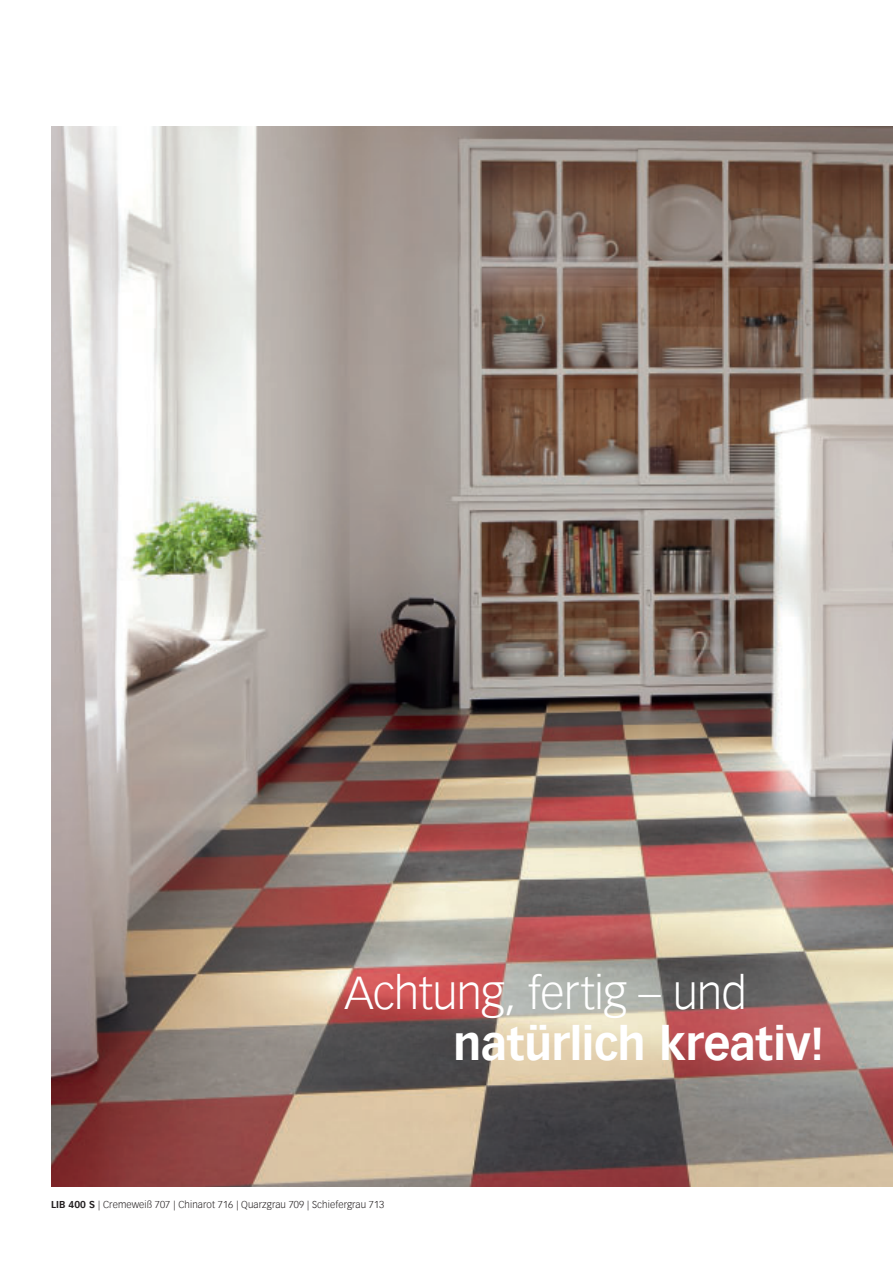
<style>
.page{position:relative;width:893px;height:1263px;background:#fff}
.page>*{position:absolute;margin:0;border:0;box-sizing:border-box;transform-origin:0 0}
.t1{font:300 45px "Vectora Meister Werke";letter-spacing:-.015em;color:#fff}
.t2{font:700 45px "Vectora Meister Werke";letter-spacing:-.01em;color:#fff}
.t3{font:300 9.75px "Vectora Meister Werke";letter-spacing:.01em;color:#231f20}
.s1{font-weight:700}
</style>
<div class="page">
<img style="left:51px;top:126px;width:842px;height:1061px">
<h1 class="t1" style="left:344px;top:967px;width:404px">Achtung, fertig – und</h1>
<h1 class="t2" style="left:453px;top:1017px;width:373px">natürlich kreativ!</h1>
<p class="t3" style="left:51px;top:1198px;width:335px"><span class="s1">LIB 400 S</span> | Cremeweiß 707 | Chinarot 716 | Quarzgrau 709 | Schiefergrau 713</p>
</div>
